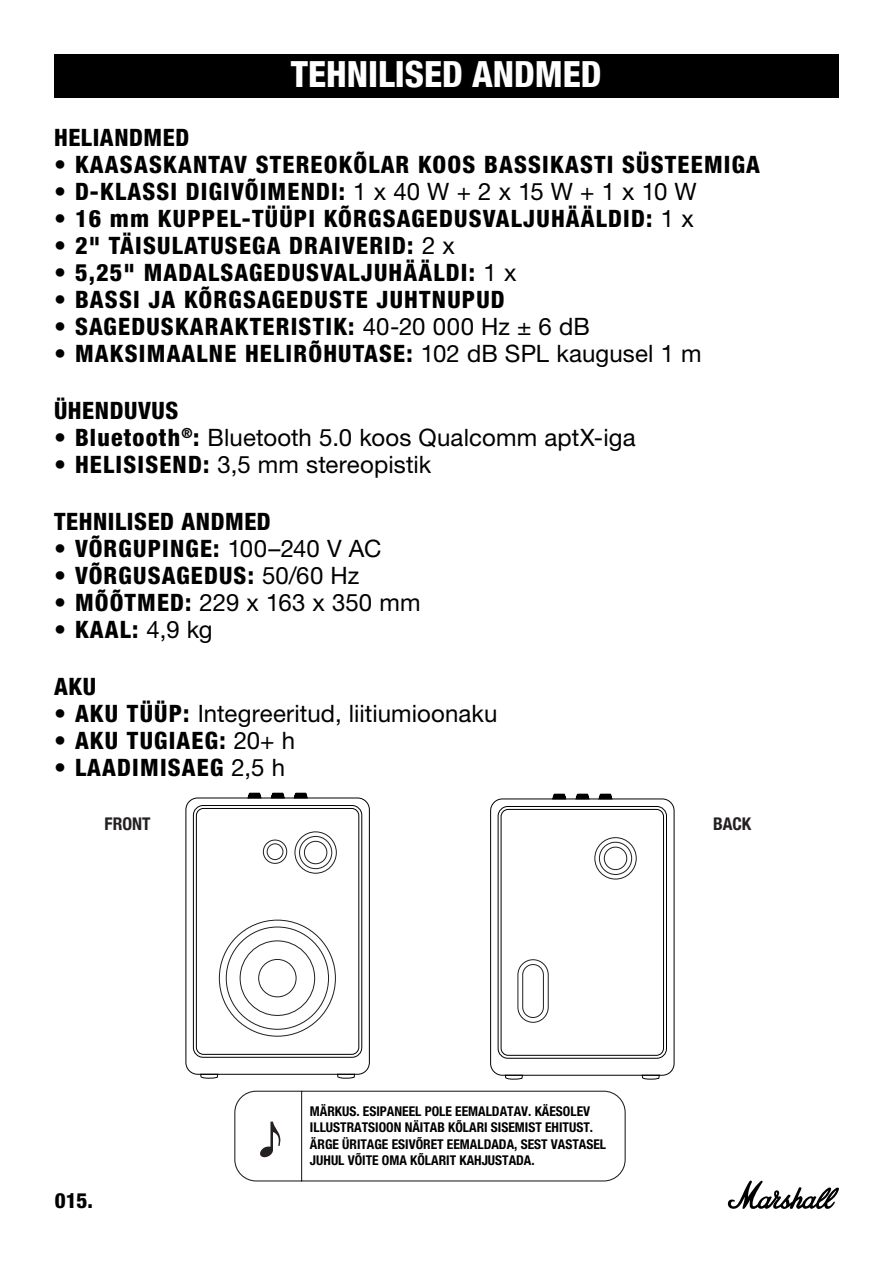
<style>
.page{position:relative;width:893px;height:1263px;background:#fff}
.page>*{position:absolute;margin:0;border:0;box-sizing:border-box;transform-origin:0 0}
.t1{font:800 condensed 36px "Helvetica Neue LT Com";color:#fff}
.t2{font:800 condensed 24px "Helvetica Neue LT Std";letter-spacing:.05em;color:#000}
.t3{font:24px "Helvetica Neue LT Std";letter-spacing:.005em;color:#000}
.t4{font:800 condensed 24px "Helvetica Neue LT Std";letter-spacing:.025em;color:#000}
.t5{font:800 condensed 21px "Helvetica Neue LT Std";color:#000}
.t6{font:700 condensed 17.55px "Helvetica Neue";color:#241f21}
.t7{font:700 condensed 13.5px/16.5px "Helvetica Neue LT Std";color:#000}
.s1{font-weight:400;font-stretch:normal}
.s2{font-weight:800;font-stretch:condensed}
</style>
<div class="page">
<svg style="left:727px;top:1180px;width:112px;height:29px"></svg>
<svg style="left:234px;top:1090px;width:392px;height:92px"></svg>
<div style="left:54px;top:54px;width:784px;height:44px;background:#000"></div>
<div style="left:185px;top:797px;width:185px;height:278px;border:1px solid #000;border-radius:12px"></div>
<div style="left:193px;top:805px;width:169px;height:253px;border:1px solid #000;border-radius:10px"></div>
<div style="left:196px;top:808px;width:163px;height:247px;border:1px solid #000;border-radius:7px"></div>
<svg style="left:200px;top:792px;width:156px;height:287px"></svg>
<svg style="left:262px;top:831px;width:75px;height:43px"></svg>
<div style="left:490px;top:798px;width:184px;height:278px;border:1px solid #000;border-radius:12px"></div>
<div style="left:498px;top:806px;width:169px;height:253px;border:1px solid #000;border-radius:10px"></div>
<div style="left:501px;top:809px;width:163px;height:247px;border:1px solid #000;border-radius:7px"></div>
<svg style="left:504px;top:793px;width:156px;height:298px"></svg>
<svg style="left:517px;top:837px;width:120px;height:186px"></svg>
<h1 class="t1" style="left:291px;top:52px;width:312px">TEHNILISED ANDMED</h1>
<p class="t4" style="left:54px;top:122px;width:137px">HELIANDMED</p>
<p class="t2" style="left:54px;top:149px;width:708px">• KAASASKANTAV STEREOKÕLAR KOOS BASSIKASTI SÜSTEEMIGA</p>
<p class="t2" style="left:54px;top:176px;width:644px">• D-KLASSI DIGIVÕIMENDI: <span class="s1">1 x 40 W + 2 x 15 W + 1 x 10 W</span></p>
<p class="t2" style="left:54px;top:203px;width:641px">• 16 mm KUPPEL-TÜÜPI KÕRGSAGEDUSVALJUHÄÄLDID: <span class="s1">1 x</span></p>
<p class="t2" style="left:54px;top:230px;width:402px">• 2" TÄISULATUSEGA DRAIVERID: <span class="s1">2 x</span></p>
<p class="t2" style="left:54px;top:257px;width:464px">• 5,25" MADALSAGEDUSVALJUHÄÄLDI: <span class="s1">1 x</span></p>
<p class="t2" style="left:54px;top:284px;width:452px">• BASSI JA KÕRGSAGEDUSTE JUHTNUPUD</p>
<p class="t2" style="left:54px;top:311px;width:537px">• SAGEDUSKARAKTERISTIK: <span class="s1">40‑20 000 Hz ± 6 dB</span></p>
<p class="t2" style="left:54px;top:338px;width:649px">• MAKSIMAALNE HELIRÕHUTASE: <span class="s1">102 dB SPL kaugusel 1 m</span></p>
<p class="t4" style="left:54px;top:395px;width:126px">ÜHENDUVUS</p>
<p class="t3" style="left:54px;top:423px;width:583px"><span class="s2">• Bluetooth</span><sup>®</sup><span class="s2">:</span> Bluetooth 5.0 koos Qualcomm aptX-iga</p>
<p class="t3" style="left:54px;top:450px;width:379px"><span class="s2">• HELISISEND:</span> 3,5 mm stereopistik</p>
<p class="t4" style="left:54px;top:506px;width:218px">TEHNILISED ANDMED</p>
<p class="t2" style="left:54px;top:533px;width:329px">• VÕRGUPINGE: <span class="s1">100–240 V AC</span></p>
<p class="t2" style="left:54px;top:560px;width:307px">• VÕRGUSAGEDUS: <span class="s1">50/60 Hz</span></p>
<p class="t3" style="left:54px;top:588px;width:368px"><span class="s2">• MÕÕTMED:</span> 229 x 163 x 350 mm</p>
<p class="t2" style="left:54px;top:614px;width:160px">• KAAL: <span class="s1">4,9 kg</span></p>
<p class="t2" style="left:54px;top:671px;width:44px">AKU</p>
<p class="t3" style="left:54px;top:699px;width:445px"><span class="s2">• AKU TÜÜP:</span> Integreeritud, liitiumioonaku</p>
<p class="t2" style="left:54px;top:725px;width:243px">• AKU TUGIAEG: <span class="s1">20+ h</span></p>
<p class="t2" style="left:54px;top:752px;width:232px">• LAADIMISAEG <span class="s1">2,5 h</span></p>
<p class="t6" style="left:105px;top:809px;width:47px">FRONT</p>
<p class="t6" style="left:713px;top:809px;width:40px">BACK</p>
<p class="t5" style="left:55px;top:1187px;width:40px">015.</p>
<p class="t7" style="left:310px;top:1102px;width:298px">MÄRKUS. ESIPANEEL POLE EEMALDATAV. KÄESOLEV ILLUSTRATSIOON NÄITAB KÕLARI SISEMIST EHITUST.<br>ÄRGE ÜRITAGE ESIVÕRET EEMALDADA, SEST VASTASEL JUHUL VÕITE OMA KÕLARIT KAHJUSTADA.</p>
</div>
